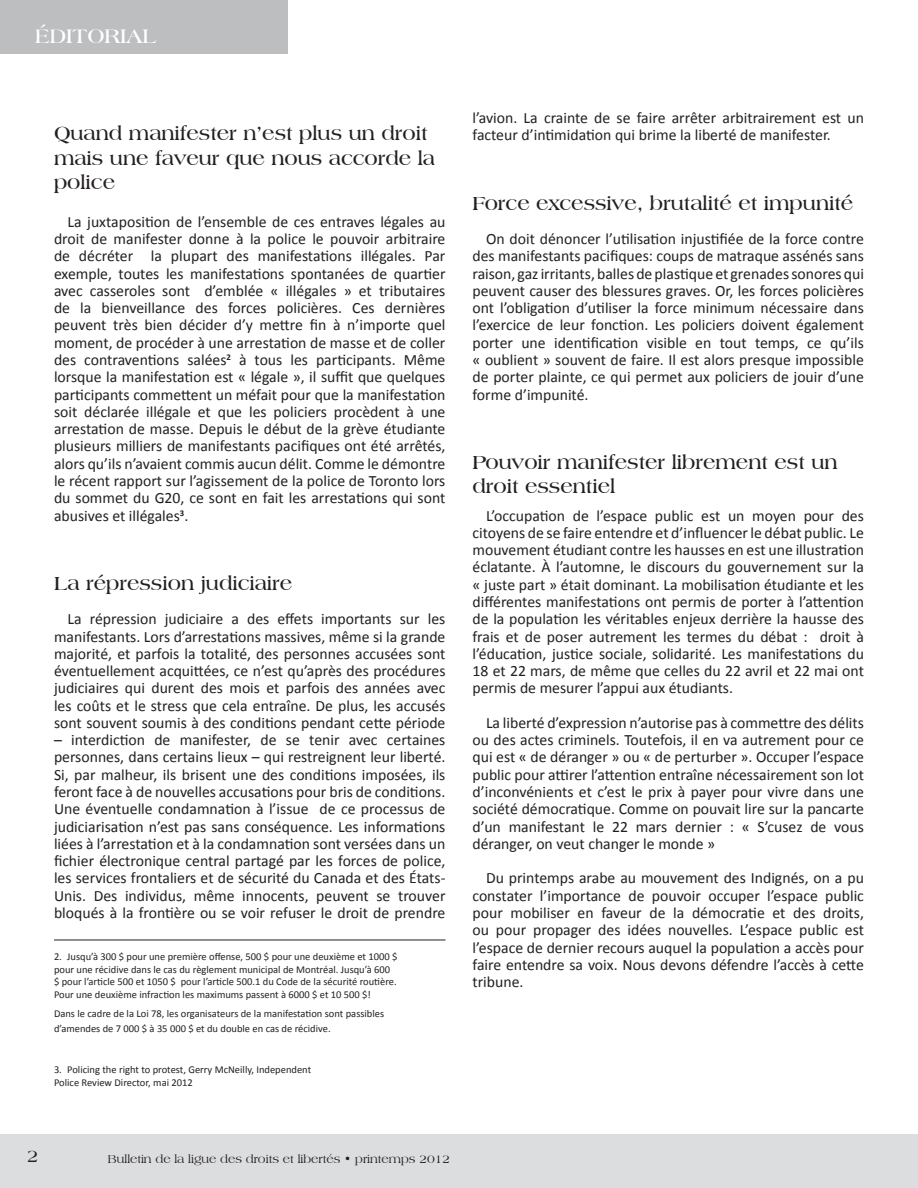
<style>
.page{position:relative;width:918px;height:1188px;background:#fff}
.page>*{position:absolute;margin:0;border:0;box-sizing:border-box;transform-origin:0 0}
.t1{font:700 21px "Americana BT";color:#fff}
.t2{font:700 20.25px/24.3px "Americana BT";color:#231f20}
.t3{font:18px "Americana BT";color:#231f20}
.t4{font:15.75px/17.2px "Calibri";color:#231f20;text-align:justify}
.t5{font:12px "Americana BT";color:#231f20}
.t6{font:10.5px/12.6px "Calibri";color:#231f20}
</style>
<div class="page">
<div style="left:0;top:1134px;width:918px;height:54px;background:#dcddde"></div>
<hr style="left:54px;top:940px;width:392px;height:1px;background:#231f20">
<div style="left:0;top:0;width:288px;height:54px;background:#bcbec0"></div>
<h1 class="t1" style="left:35px;top:23px;width:29px">Éditorial</h1>
<p class="t2" style="left:54px;top:121px;width:383px">Quand manifester n’est plus un droit mais une faveur que nous accorde la police</p>
<p class="t4" style="left:54px;top:213px;width:393px;text-indent:13px">La juxtaposition de l’ensemble de ces entraves légales au droit de manifester donne à la police le pouvoir arbitraire de décréter la plupart des manifestations illégales. Par exemple, toutes les manifestations spontanées de quartier avec casseroles sont d’emblée « illégales » et tributaires de la bienveillance des forces policières. Ces dernières peuvent très bien décider d’y mettre fin à n’importe quel moment, de procéder à une arrestation de masse et de coller des contraventions salées<sup>2</sup> à tous les participants. Même lorsque la manifestation est « légale », il suffit que quelques participants commettent un méfait pour que la manifestation soit déclarée illégale et que les policiers procèdent à une arrestation de masse. Depuis le début de la grève étudiante plusieurs milliers de manifestants pacifiques ont été arrêtés, alors qu’ils n’avaient commis aucun délit. Comme le démontre le récent rapport sur l’agissement de la police de Toronto lors du sommet du G20, ce sont en fait les arrestations qui sont abusives et illégales<sup>3</sup>.</p>
<p class="t2" style="left:54px;top:570px;width:240px">La répression judiciaire</p>
<p class="t4" style="left:54px;top:610px;width:393px;text-indent:13px">La répression judiciaire a des effets importants sur les manifestants. Lors d’arrestations massives, même si la grande majorité, et parfois la totalité, des personnes accusées sont éventuellement acquittées, ce n’est qu’après des procédures judiciaires qui durent des mois et parfois des années avec les coûts et le stress que cela entraîne. De plus, les accusés sont souvent soumis à des conditions pendant cette période</p>
<p class="t4" style="left:54px;top:731px;width:393px">– interdiction de manifester, de se tenir avec certaines personnes, dans certains lieux – qui restreignent leur liberté.<br>Si, par malheur, ils brisent une des conditions imposées, ils feront face à de nouvelles accusations pour bris de conditions.<br>Une éventuelle condamnation à l’issue de ce processus de judiciarisation n’est pas sans conséquence. Les informations liées à l’arrestation et à la condamnation sont versées dans un fichier électronique central partagé par les forces de police, les services frontaliers et de sécurité du Canada et des États-Unis. Des individus, même innocents, peuvent se trouver bloqués à la frontière ou se voir refuser le droit de prendre</p>
<p class="t6" style="left:54px;top:950px;width:345px">2. Jusqu’à 300 $ pour une première offense, 500 $ pour une deuxième et 1000 $ pour une récidive dans le cas du règlement municipal de Montréal. Jusqu’à 600 $ pour l’article 500 et 1050 $ pour l’article 500.1 du Code de la sécurité routière.<br>Pour une deuxième infraction les maximums passent à 6000 $ et 10 500 $!</p>
<p class="t6" style="left:54px;top:1007px;width:332px;line-height:14.4px">Dans le cadre de la Loi 78, les organisateurs de la manifestation sont passibles d’amendes de 7 000 $ à 35 000 $ et du double en cas de récidive.</p>
<p class="t6" style="left:54px;top:1063px;width:259px">3. Policing the right to protest, Gerry McNeilly, Independent<br>Police Review Director, mai 2012</p>
<p class="t4" style="left:472px;top:109px;width:393px">l’avion. La crainte de se faire arrêter arbitrairement est un facteur d’intimidation qui brime la liberté de manifester.</p>
<p class="t2" style="left:472px;top:190px;width:382px">Force excessive, brutalité et impunité</p>
<p class="t4" style="left:473px;top:230px;width:393px;text-indent:13px">On doit dénoncer l’utilisation injustifiée de la force contre des manifestants pacifiques: coups de matraque assénés sans raison, gaz irritants, balles de plastique et grenades sonores qui peuvent causer des blessures graves. Or, les forces policières ont l’obligation d’utiliser la force minimum nécessaire dans l’exercice de leur fonction. Les policiers doivent également porter une identification visible en tout temps, ce qu’ils « oublient » souvent de faire. Il est alors presque impossible de porter plainte, ce qui permet aux policiers de jouir d’une forme d’impunité.</p>
<p class="t2" style="left:472px;top:449px;width:367px">Pouvoir manifester librement est un droit essentiel</p>
<p class="t4" style="left:473px;top:507px;width:393px;text-indent:13px">L’occupation de l’espace public est un moyen pour des citoyens de se faire entendre et d’influencer le débat public. Le mouvement étudiant contre les hausses en est une illustration éclatante. À l’automne, le discours du gouvernement sur la « juste part » était dominant. La mobilisation étudiante et les différentes manifestations ont permis de porter à l’attention de la population les véritables enjeux derrière la hausse des frais et de poser autrement les termes du débat : droit à l’éducation, justice sociale, solidarité. Les manifestations du 18 et 22 mars, de même que celles du 22 avril et 22 mai ont permis de mesurer l’appui aux étudiants.</p>
<p class="t4" style="left:473px;top:714px;width:393px;text-indent:13px">La liberté d’expression n’autorise pas à commettre des délits ou des actes criminels. Toutefois, il en va autrement pour ce qui est « de déranger » ou « de perturber ». Occuper l’espace public pour attirer l’attention entraîne nécessairement son lot d’inconvénients et c’est le prix à payer pour vivre dans une société démocratique. Comme on pouvait lire sur la pancarte d’un manifestant le 22 mars dernier : « S’cusez de vous déranger, on veut changer le monde »</p>
<p class="t4" style="left:473px;top:870px;width:393px;text-indent:13px">Du printemps arabe au mouvement des Indignés, on a pu constater l’importance de pouvoir occuper l’espace public pour mobiliser en faveur de la démocratie et des droits, ou pour propager des idées nouvelles. L’espace public est l’espace de dernier recours auquel la population a accès pour faire entendre sa voix. Nous devons défendre l’accès à cette tribune.</p>
<p class="t3" style="left:27px;top:1145px;width:13px">2</p>
<p class="t5" style="left:108px;top:1152px;width:344px">Bulletin de la ligue des droits et libertés • printemps 2012</p>
</div>
